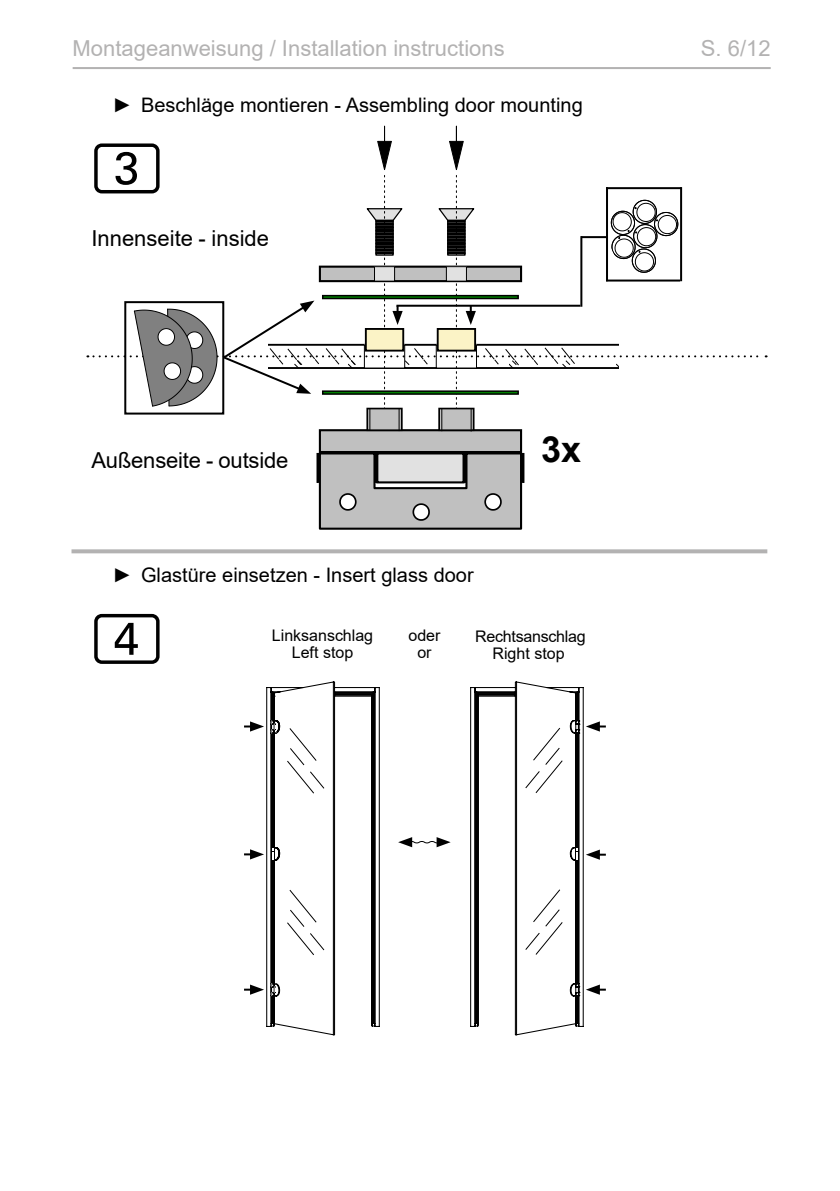
<style>
.page{position:relative;width:840px;height:1191px;background:#fff}
.page>*{position:absolute;margin:0;border:0;box-sizing:border-box;transform-origin:0 0}
.t1{font:50px "Num Line Three";color:#000}
.t2{font:700 36px "Arial";color:#000}
.t3{font:22px "Arial";color:#b3b2b2}
.t4{font:22px "Arial";letter-spacing:-.01em;color:#000}
.t5{font:20px "Arial";color:#000}
.t6{font:16px/17px "Arial";color:#000;text-align:center}
</style>
<div class="page">
<hr style="left:73px;top:67px;width:697px;height:2px;background:#b3b2b2">
<div style="left:320px;top:430px;width:200px;height:23px;background:#c0c0c0"></div>
<div style="left:318px;top:429px;width:204px;height:25px;border:2px solid #000"></div>
<div style="left:520px;top:453px;width:4px;height:30px;border:1px solid #000"></div>
<svg style="left:317px;top:451px;width:206px;height:79px;background:#afafaf"></svg>
<hr style="left:320px;top:451px;width:200px;height:2px;background:#000">
<hr style="left:384px;top:126px;width:1px;height:33px;background:#000">
<hr style="left:456px;top:126px;width:1px;height:33px;background:#000">
<svg style="left:71px;top:549px;width:695px;height:4px;background:#b9b8b8"></svg>
<svg style="left:87px;top:141px;width:679px;height:290px"></svg>
<div style="left:124px;top:301px;width:100px;height:113px;border:2px solid #000"></div>
<hr style="left:176px;top:666px;width:574px;height:1px;background:#c0c0c0">
<hr style="left:176px;top:666px;width:1px;height:401px;background:#c0c0c0">
<hr style="left:176px;top:1190px;width:574px;height:1px;background:#c0c0c0">
<hr style="left:839px;top:666px;width:1px;height:401px;background:#c0c0c0">
<svg style="left:266px;top:681px;width:318px;height:355px"></svg>
<svg style="left:271px;top:720px;width:5px;height:14px"></svg>
<svg style="left:271px;top:983px;width:5px;height:12px"></svg>
<svg style="left:286px;top:727px;width:39px;height:67px"></svg>
<svg style="left:286px;top:889px;width:39px;height:67px"></svg>
<svg style="left:524px;top:727px;width:39px;height:67px"></svg>
<svg style="left:524px;top:888px;width:39px;height:67px"></svg>
<svg style="left:398px;top:837px;width:52px;height:10px"></svg>
<svg style="left:244px;top:721px;width:20px;height:10px"></svg>
<svg style="left:244px;top:984px;width:20px;height:10px"></svg>
<svg style="left:586px;top:721px;width:19px;height:10px"></svg>
<svg style="left:586px;top:984px;width:19px;height:10px"></svg>
<svg style="left:576px;top:848px;width:2px;height:11px"></svg>
<svg style="left:244px;top:849px;width:20px;height:10px"></svg>
<svg style="left:586px;top:849px;width:19px;height:10px"></svg>
<p class="t3" style="left:73px;top:33px;width:433px">Montageanweisung / Installation instructions</p>
<p class="t3" style="left:700px;top:33px;width:71px">S. 6/12</p>
<p class="t5" style="left:113px;top:91px;width:471px">► Beschläge montieren - Assembling door mounting</p>
<h1 class="t1" style="left:94px;top:143px;width:70px">3</h1>
<p class="t4" style="left:91px;top:223px;width:179px">Innenseite - inside</p>
<p class="t4" style="left:91px;top:445px;width:198px">Außenseite - outside</p>
<h2 class="t2" style="left:540px;top:424px;width:42px">3x</h2>
<p class="t5" style="left:113px;top:561px;width:362px">► Glastüre einsetzen - Insert glass door</p>
<h1 class="t1" style="left:94px;top:614px;width:70px">4</h1>
<p class="t6" style="left:272px;top:626px;width:103px">Linksanschlag<br>Left stop</p>
<p class="t6" style="left:475px;top:627px;width:112px">Rechtsanschlag<br>Right stop</p>
<p class="t6" style="left:408px;top:627px;width:34px">oder or</p>
</div>
